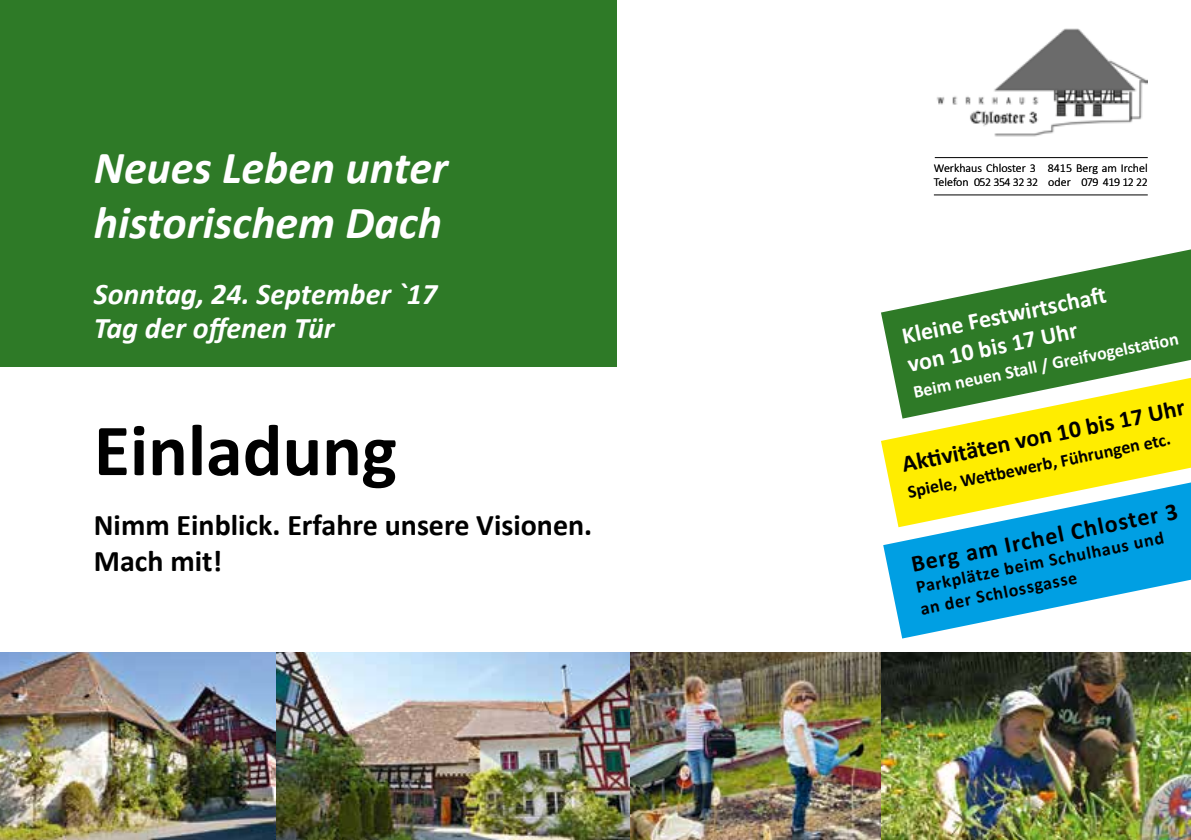
<style>
.page{position:relative;width:1191px;height:840px;background:#fff}
.page>*{position:absolute;margin:0;border:0;box-sizing:border-box;transform-origin:0 0}
.t1{font:700 74px "Calibri";color:#000}
.t2{font:italic 700 46px/55.2px "Calibri";color:#fff}
.t3{font:700 30px/36px "Calibri";color:#000}
.t4{font:italic 700 30px/34px "Calibri";color:#fff}
.t5{font:700 24px "Calibri";color:#000}
.t6{font:700 24px/29px "Calibri";color:#fff}
.t7{font:700 18px/21.8px "Calibri";color:#000}
.t8{font:700 18px "Calibri";color:#fff}
.t9{font:300 12px/14.4px "Calibri";color:#000}
</style>
<div class="page">
<div style="left:0;top:0;width:616px;height:366px;background:#2e7a27"></div>
<img style="left:630px;top:652px;width:252px;height:187px">
<img style="left:882px;top:652px;width:309px;height:187px">
<img style="left:276px;top:652px;width:354px;height:187px">
<img style="left:0;top:652px;width:276px;height:187px">
<svg style="left:883px;top:527px;width:308px;height:111px;fill:#009fe3"></svg>
<svg style="left:881px;top:249px;width:310px;height:128px;fill:#2e7a27"></svg>
<img style="left:936px;top:28px;width:211px;height:109px">
<svg style="left:881px;top:377px;width:310px;height:150px;fill:#ffed00"></svg>
<hr style="left:934px;top:157px;width:213px;height:1px;background:#000">
<hr style="left:934px;top:194px;width:213px;height:1px;background:#000">
<h2 class="t2" style="left:94px;top:140px;width:356px">Neues Leben unter historischem Dach</h2>
<p class="t9" style="left:934px;top:160px;width:215px">Werkhaus Chloster 3 8415 Berg am Irchel<br>Telefon 052 354 32 32 oder 079 419 12 22</p>
<h3 class="t4" style="left:94px;top:277px;width:345px">Sonntag, 24. September `17<br>Tag der offenen Tür</h3>
<h3 class="t6" style="left:899px;top:320px;width:202px;rotate:-11deg">Kleine Festwirtschaft von 10 bis 17 Uhr</h3>
<p class="t8" style="left:911px;top:379px;width:272px;rotate:-11deg">Beim neuen Stall / Greifvogelstati on</p>
<h3 class="t5" style="left:899px;top:448px;width:290px;rotate:-11deg">Akti vitäten von 10 bis 17 Uhr</h3>
<h1 class="t1" style="left:94px;top:403px;width:305px">Einladung</h1>
<h3 class="t3" style="left:94px;top:507px;width:500px">Nimm Einblick. Erfahre unsere Visionen.<br>Mach mit!</h3>
<h3 class="t5" style="left:908px;top:548px;width:273px;rotate:-11deg">Berg am Irchel Chloster 3</h3>
<p class="t7" style="left:905px;top:479px;width:269px;rotate:-11deg">Spiele, Wett bewerb, Führungen etc.</p>
<p class="t7" style="left:914px;top:575px;width:254px;rotate:-11deg">Parkplätze beim Schulhaus und an der Schlossgasse</p>
</div>
